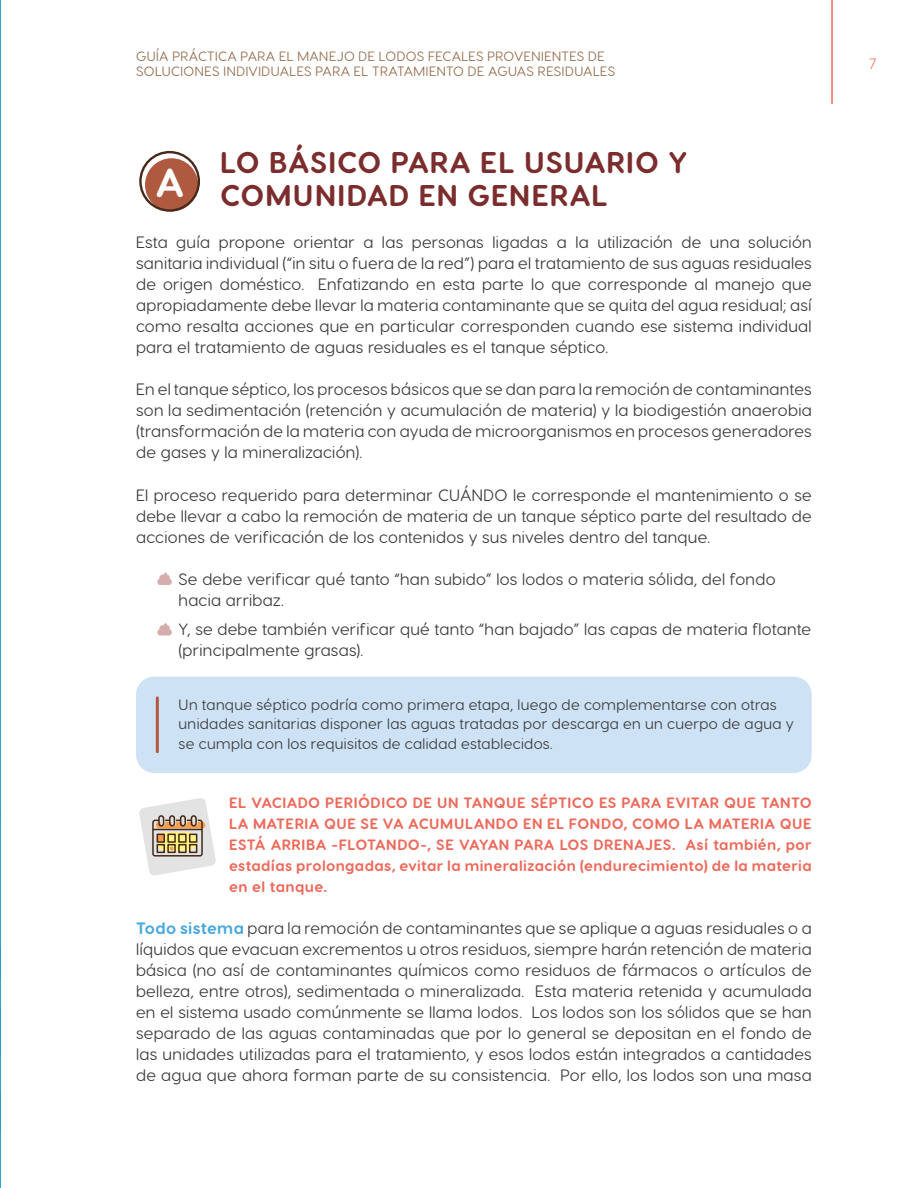
<style>
.page{position:relative;width:918px;height:1188px;background:#fff}
.page>*{position:absolute;margin:0;border:0;box-sizing:border-box;transform-origin:0 0}
.t1{font:700 40.5px "Visby Round CF";color:#fff}
.t2{font:700 30px/33px "Visby Round CF";letter-spacing:.03em;color:#7a2d2c}
.t3{font:16.5px/21px "Visby Round CF";letter-spacing:.015em;color:#3c3c3b;text-align:justify}
.t4{font:700 15px/21px "Visby Round CF";letter-spacing:.025em;color:#ed6a5b;text-align:justify}
.t5{font:15px/19.5px "Visby Round CF";letter-spacing:.025em;color:#3c3c3b}
.t6{font:15px "Visby Round CF";color:#ef7c6a}
.t7{font:13.5px/15.5px "Visby Round CF";letter-spacing:.025em;color:#946c4d}
.s1{font-weight:800;font-size:27px;color:#f2e6e6}
.s2{font-weight:700;color:#fff}
</style>
<div class="page">
<hr style="left:831px;top:0;width:2px;height:104px;background:#ed6a5b">
<hr style="left:0;top:0;width:1px;height:1188px;background:#25abc9">
<div style="left:136px;top:677px;width:676px;height:96px;background:#cee2f6;border-radius:18px"></div>
<hr style="left:156px;top:698px;width:3px;height:54px;background:#af593e">
<svg style="left:157px;top:572px;width:15px;height:13px"></svg>
<svg style="left:157px;top:623px;width:15px;height:13px"></svg>
<div style="left:145px;top:158px;width:53px;height:53px;background:#af593e;border-radius:50%"></div>
<div style="left:139px;top:151px;width:61px;height:61px;border:2px solid #472a1c;border-radius:50%"></div>
<svg style="left:139px;top:798px;width:77px;height:78px"></svg>
<p class="t7" style="left:136px;top:48px;width:481px">GUÍA PRÁCTICA PARA EL MANEJO DE LODOS FECALES PROVENIENTES DE<br>SOLUCIONES INDIVIDUALES PARA EL TRATAMIENTO DE AGUAS RESIDUALES</p>
<p class="t6" style="left:869px;top:55px;width:9px">7</p>
<h2 class="t2" style="left:220px;top:145px;width:469px">LO BÁSICO PARA EL USUARIO Y<br>COMUNIDAD EN GENERAL</h2>
<p class="t3" style="left:136px;top:232px;width:677px">Esta guía propone orientar a las personas ligadas a la utilización de una solución sanitaria individual (“in situ o fuera de la red”) para el tratamiento de sus aguas residuales de origen doméstico. Enfatizando en esta parte lo que corresponde al manejo que apropiadamente debe llevar la materia contaminante que se quita del agua residual; así como resalta acciones que en particular corresponden cuando ese sistema individual para el tratamiento de aguas residuales es el tanque séptico.</p>
<p class="t3" style="left:136px;top:379px;width:677px">En el tanque séptico, los procesos básicos que se dan para la remoción de contaminantes son la sedimentación (retención y acumulación de materia) y la biodigestión anaerobia (transformación de la materia con ayuda de microorganismos en procesos generadores de gases y la mineralización).</p>
<p class="t3" style="left:136px;top:484px;width:677px">El proceso requerido para determinar CUÁNDO le corresponde el mantenimiento o se debe llevar a cabo la remoción de materia de un tanque séptico parte del resultado de acciones de verificación de los contenidos y sus niveles dentro del tanque.</p>
<p class="t3" style="left:179px;top:568px;width:598px;text-indent:-17px"><span class="s1">•</span> Se debe verificar qué tanto “han subido” los lodos o materia sólida, del fondo hacia arribaz.</p>
<p class="t3" style="left:179px;top:619px;width:634px;text-indent:-17px"><span class="s1">•</span> Y, se debe también verificar qué tanto “han bajado” las capas de materia flotante (principalmente grasas).</p>
<p class="t5" style="left:179px;top:695px;width:617px">Un tanque séptico podría como primera etapa, luego de complementarse con otras unidades sanitarias disponer las aguas tratadas por descarga en un cuerpo de agua y se cumpla con los requisitos de calidad establecidos.</p>
<h1 class="t1" style="left:156px;top:157px;width:30px">A</h1>
<p class="t4" style="left:229px;top:792px;width:584px">EL VACIADO PERIÓDICO DE UN TANQUE SÉPTICO ES PARA EVITAR QUE TANTO LA MATERIA QUE SE VA ACUMULANDO EN EL FONDO, COMO LA MATERIA QUE ESTÁ ARRIBA -FLOTANDO-, SE VAYAN PARA LOS DRENAJES. Así también, por estadías prolongadas, evitar la mineralización (endurecimiento) de la materia en el tanque.</p>
<p class="t3" style="left:136px;top:918px;width:677px"><span class="s2">Todo sistema</span> para la remoción de contaminantes que se aplique a aguas residuales o a líquidos que evacuan excrementos u otros residuos, siempre harán retención de materia básica (no así de contaminantes químicos como residuos de fármacos o artículos de belleza, entre otros), sedimentada o mineralizada. Esta materia retenida y acumulada en el sistema usado comúnmente se llama lodos. Los lodos son los sólidos que se han separado de las aguas contaminadas que por lo general se depositan en el fondo de las unidades utilizadas para el tratamiento, y esos lodos están integrados a cantidades de agua que ahora forman parte de su consistencia. Por ello, los lodos son una masa</p>
</div>
